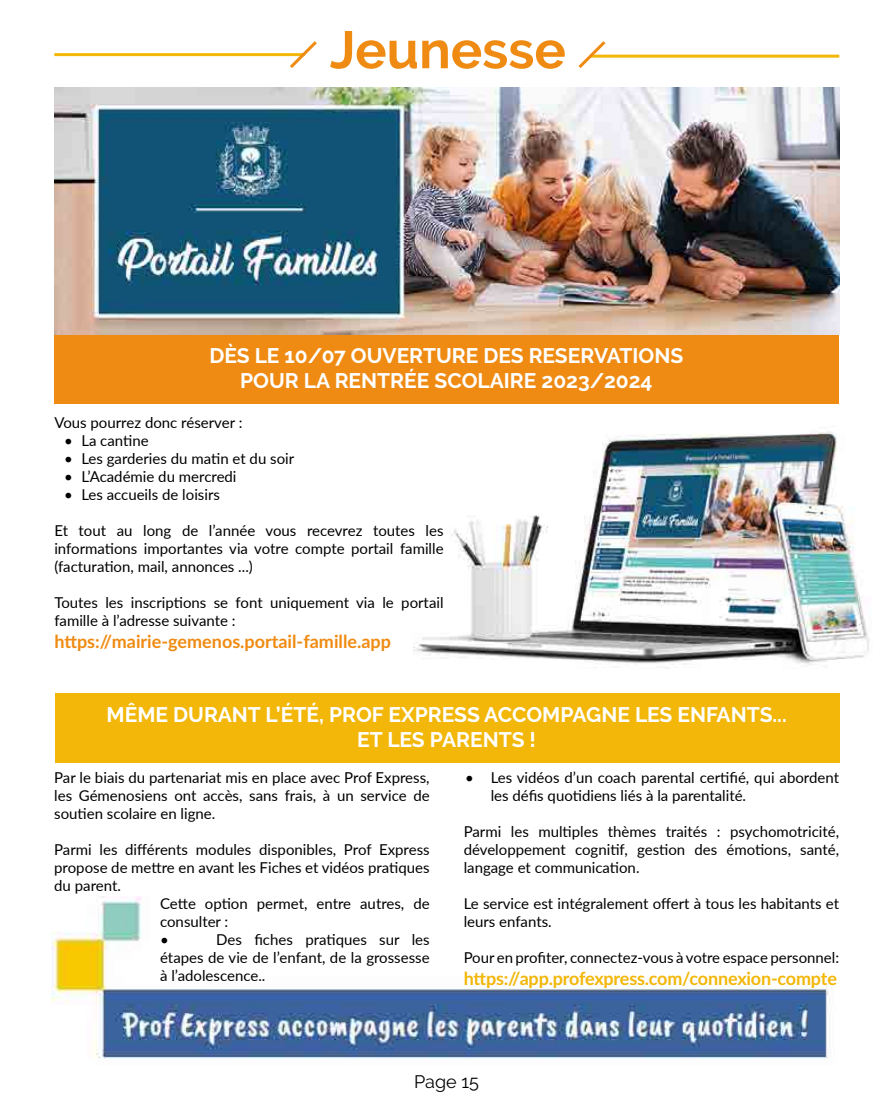
<style>
.page{position:relative;width:893px;height:1106px;background:#fff}
.page>*{position:absolute;margin:0;border:0;box-sizing:border-box;transform-origin:0 0}
.t1{font:700 52.5px "Raleway";color:#ef8b12}
.t2{font:700 21px/25.2px "Raleway";color:#fff;text-align:center}
.t3{font:700 18px "Lato";letter-spacing:-.01em;color:#f2b708}
.t4{font:700 18px "Lato";color:#ef8b12}
.t5{font:18px "Raleway";color:#000}
.t6{font:15px/18px "Lato";color:#000;text-align:justify}
</style>
<div class="page">
<img style="left:52px;top:896px;width:776px;height:163px">
<img style="left:368px;top:403px;width:502px;height:266px">
<div style="left:54px;top:334px;width:785px;height:69px;background:#ef8b12"></div>
<img style="left:54px;top:87px;width:785px;height:247px">
<hr style="left:54px;top:53px;width:251px;height:3px;background:#f2b708">
<svg style="left:287px;top:41px;width:30px;height:27px"></svg>
<hr style="left:590px;top:55px;width:249px;height:3px;background:#f2b708">
<svg style="left:578px;top:41px;width:31px;height:27px"></svg>
<div style="left:55px;top:693px;width:784px;height:69px;background:#f2b708"></div>
<h1 class="t1" style="left:330px;top:20px;width:238px">Jeunesse</h1>
<h2 class="t2" style="left:209px;top:343px;width:475px">DÈS LE 10/07 OUVERTURE DES RESERVATIONS<br>POUR LA RENTRÉE SCOLAIRE 2023/2024</h2>
<p class="t6" style="left:54px;top:413px;width:190px">Vous pourrez donc réserver :</p>
<p class="t6" style="left:64px;top:431px;width:86px">• La cantine</p>
<p class="t6" style="left:64px;top:449px;width:231px">• Les garderies du matin et du soir</p>
<p class="t6" style="left:64px;top:467px;width:174px">• L’Académie du mercredi</p>
<p class="t6" style="left:64px;top:485px;width:157px">• Les accueils de loisirs</p>
<p class="t6" style="left:54px;top:521px;width:391px">Et tout au long de l’année vous recevrez toutes les informations importantes via votre compte portail famille (facturation, mail, annonces ...)</p>
<p class="t6" style="left:54px;top:593px;width:391px">Toutes les inscriptions se font uniquement via le portail famille à l’adresse suivante :</p>
<p class="t4" style="left:54px;top:628px;width:338px">https://mairie-gemenos.portail-famille.app</p>
<h2 class="t2" style="left:107px;top:702px;width:682px">MÊME DURANT L’ÉTÉ, PROF EXPRESS ACCOMPAGNE LES ENFANTS...<br>ET LES PARENTS !</h2>
<p class="t6" style="left:54px;top:768px;width:377px">Par le biais du partenariat mis en place avec Prof Express, les Gémenosiens ont accès, sans frais, à un service de soutien scolaire en ligne.</p>
<p class="t6" style="left:54px;top:840px;width:377px">Parmi les différents modules disponibles, Prof Express</p>
<p class="t6" style="left:54px;top:858px;width:377px">propose de mettre en avant les Fiches et vidéos pratiques</p>
<p class="t6" style="left:54px;top:876px;width:68px">du parent.</p>
<p class="t6" style="left:160px;top:894px;width:271px">Cette option permet, entre autres, de</p>
<p class="t6" style="left:160px;top:912px;width:70px">consulter :</p>
<p class="t6" style="left:160px;top:930px;width:10px">•</p>
<p class="t6" style="left:160px;top:930px;width:271px;text-indent:56px">Des fiches pratiques sur les étapes de vie de l’enfant, de la grossesse à l’adolescence..</p>
<p class="t6" style="left:491px;top:768px;width:350px;text-indent:-26px">• Les vidéos d’un coach parental certifié, qui abordent les défis quotidiens liés à la parentalité.</p>
<p class="t6" style="left:464px;top:822px;width:377px">Parmi les multiples thèmes traités : psychomotricité, développement cognitif, gestion des émotions, santé, langage et communication.</p>
<p class="t6" style="left:464px;top:894px;width:377px">Le service est intégralement offert à tous les habitants et leurs enfants.</p>
<p class="t6" style="left:464px;top:948px;width:377px">Pour en profiter, connectez-vous à votre espace personnel:</p>
<p class="t3" style="left:464px;top:965px;width:375px">https://app.profexpress.com/connexion-compte</p>
<p class="t5" style="left:414px;top:1071px;width:66px">Page 15</p>
</div>
